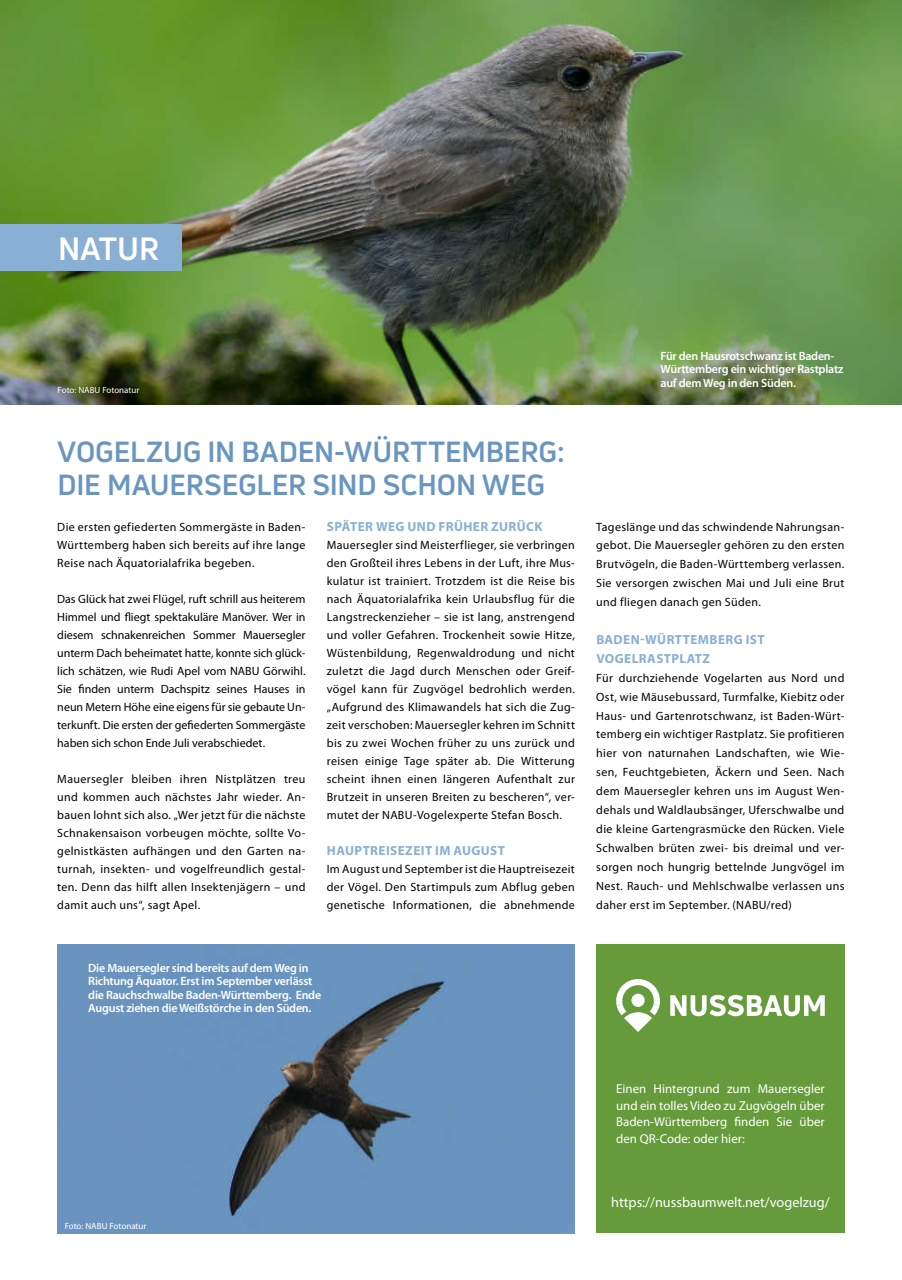
<style>
.page{position:relative;width:902px;height:1280px;background:#fff}
.page>*{position:absolute;margin:0;border:0;box-sizing:border-box;transform-origin:0 0}
.t1{font:700 31.5px "Uni Neue";color:#fff}
.t2{font:700 28.5px/33px "Uni Neue";letter-spacing:-.005em;color:#6996c0}
.t3{font:14.25px "Myriad Pro";color:#fff}
.t4{font:700 13.2px/18.9px "Myriad Pro";letter-spacing:.03em;color:#89afd5}
.t5{font:12.9px/16.5px "Myriad Pro";color:#fff;text-align:justify}
.t6{font:12px/18px "Myriad Pro";letter-spacing:.03em;color:#000;text-align:justify}
.t7{font:600 12px/13.5px "Myriad Pro";letter-spacing:-.02em;color:#fff}
.t8{font:9px "Myriad Pro";color:#fff}
</style>
<div class="page">
<img style="left:0;top:0;width:901px;height:405px">
<div style="left:0;top:225px;width:181px;height:46px;background:#89afd5"></div>
<div style="left:596px;top:945px;width:248px;height:288px;background:#659b3a"></div>
<img style="left:57px;top:945px;width:517px;height:288px">
<svg style="left:670px;top:995px;width:154px;height:21px"></svg>
<svg style="left:616px;top:979px;width:44px;height:53px"></svg>
<h1 class="t1" style="left:58px;top:229px;width:102px">NATUR</h1>
<p class="t8" style="left:58px;top:385px;width:83px">Foto: NABU Fotonatur</p>
<h2 class="t2" style="left:58px;top:434px;width:508px">VOGELZUG IN BADEN-WÜRTTEMBERG:<br>DIE MAUERSEGLER SIND SCHON WEG</h2>
<p class="t6" style="left:57px;top:517px;width:250px">Die ersten gefiederten Sommergäste in Baden-Württemberg haben sich bereits auf ihre lange Reise nach Äquatorialafrika begeben.</p>
<p class="t6" style="left:57px;top:589px;width:250px">Das Glück hat zwei Flügel, ruft schrill aus heiterem Himmel und fliegt spektakuläre Manöver. Wer in diesem schnakenreichen Sommer Mauersegler unterm Dach beheimatet hatte, konnte sich glück&shy;lich schätzen, wie Rudi Apel vom NABU Görwihl.<br>Sie finden unterm Dachspitz seines Hauses in neun Metern Höhe eine eigens für sie gebaute Un&shy;terkunft. Die ersten der gefiederten Sommergäste haben sich schon Ende Juli verabschiedet.</p>
<p class="t6" style="left:57px;top:769px;width:250px">Mauersegler bleiben ihren Nistplätzen treu und kommen auch nächstes Jahr wieder. An&shy;bauen lohnt sich also. „Wer jetzt für die nächste Schnakensaison vorbeugen möchte, sollte Vo&shy;gelnistkästen aufhängen und den Garten na&shy;turnah, insekten- und vogelfreundlich gestal&shy;ten. Denn das hilft allen Insektenjägern – und damit auch uns“, sagt Apel.</p>
<p class="t4" style="left:327px;top:516px;width:217px">SPÄTER WEG UND FRÜHER ZURÜCK</p>
<p class="t6" style="left:327px;top:535px;width:250px">Mauersegler sind Meisterflieger, sie verbringen den Großteil ihres Lebens in der Luft, ihre Mus&shy;kulatur ist trainiert. Trotzdem ist die Reise bis nach Äquatorialafrika kein Urlaubsflug für die Langstreckenzieher – sie ist lang, anstrengend und voller Gefahren. Trockenheit sowie Hitze, Wüstenbildung, Regenwaldrodung und nicht zuletzt die Jagd durch Menschen oder Greif&shy;vögel kann für Zugvögel bedrohlich werden. „Aufgrund des Klimawandels hat sich die Zug&shy;zeit verschoben: Mauersegler kehren im Schnitt bis zu zwei Wochen früher zu uns zurück und reisen einige Tage später ab. Die Witterung scheint ihnen einen längeren Aufenthalt zur Brutzeit in unseren Breiten zu bescheren“, ver&shy;mutet der NABU-Vogelexperte Stefan Bosch.</p>
<p class="t4" style="left:327px;top:840px;width:179px">HAUPTREISEZEIT IM AUGUST</p>
<p class="t6" style="left:327px;top:859px;width:250px">Im August und September ist die Hauptreisezeit der Vögel. Den Startimpuls zum Abflug geben genetische Informationen, die abnehmende</p>
<p class="t7" style="left:88px;top:960px;width:234px">Die Mauersegler sind bereits auf dem Weg in Richtung Äquator. Erst im September verlässt die Rauchschwalbe Baden-Württemberg. Ende August ziehen die Weißstörche in den Süden.</p>
<p class="t7" style="left:660px;top:348px;width:184px">Für den Hausrotschwanz ist Baden-<br>Württemberg ein wichtiger Rastplatz auf dem Weg in den Süden.</p>
<p class="t6" style="left:596px;top:517px;width:250px;line-height:18.9px">Tageslänge und das schwindende Nahrungsan&shy;gebot. Die Mauersegler gehören zu den ersten Brutvögeln, die Baden-Württemberg verlassen.<br>Sie versorgen zwischen Mai und Juli eine Brut und fliegen danach gen Süden.</p>
<p class="t4" style="left:596px;top:630px;width:170px">BADEN-WÜRTTEMBERG IST<br>VOGELRASTPLATZ</p>
<p class="t6" style="left:596px;top:668px;width:250px;line-height:18.9px">Für durchziehende Vogelarten aus Nord und Ost, wie Mäusebussard, Turmfalke, Kiebitz oder Haus- und Gartenrotschwanz, ist Baden-Würt&shy;temberg ein wichtiger Rastplatz. Sie profitieren hier von naturnahen Landschaften, wie Wie&shy;sen, Feuchtgebieten, Äckern und Seen. Nach dem Mauersegler kehren uns im August Wen&shy;dehals und Waldlaubsänger, Uferschwalbe und die kleine Gartengrasmücke den Rücken. Viele Schwalben brüten zwei- bis dreimal und ver&shy;sorgen noch hungrig bettelnde Jungvögel im Nest. Rauch- und Mehlschwalbe verlassen uns daher erst im September. (NABU/red)</p>
<p class="t8" style="left:65px;top:1220px;width:83px">Foto: NABU Fotonatur</p>
<p class="t5" style="left:616px;top:1080px;width:210px">Einen Hintergrund zum Mauersegler und ein tolles Video zu Zugvögeln über Baden-Württemberg finden Sie über den QR-Code: oder hier:</p>
<p class="t3" style="left:611px;top:1194px;width:220px">https://nussbaumwelt.net/vogelzug/</p>
</div>
